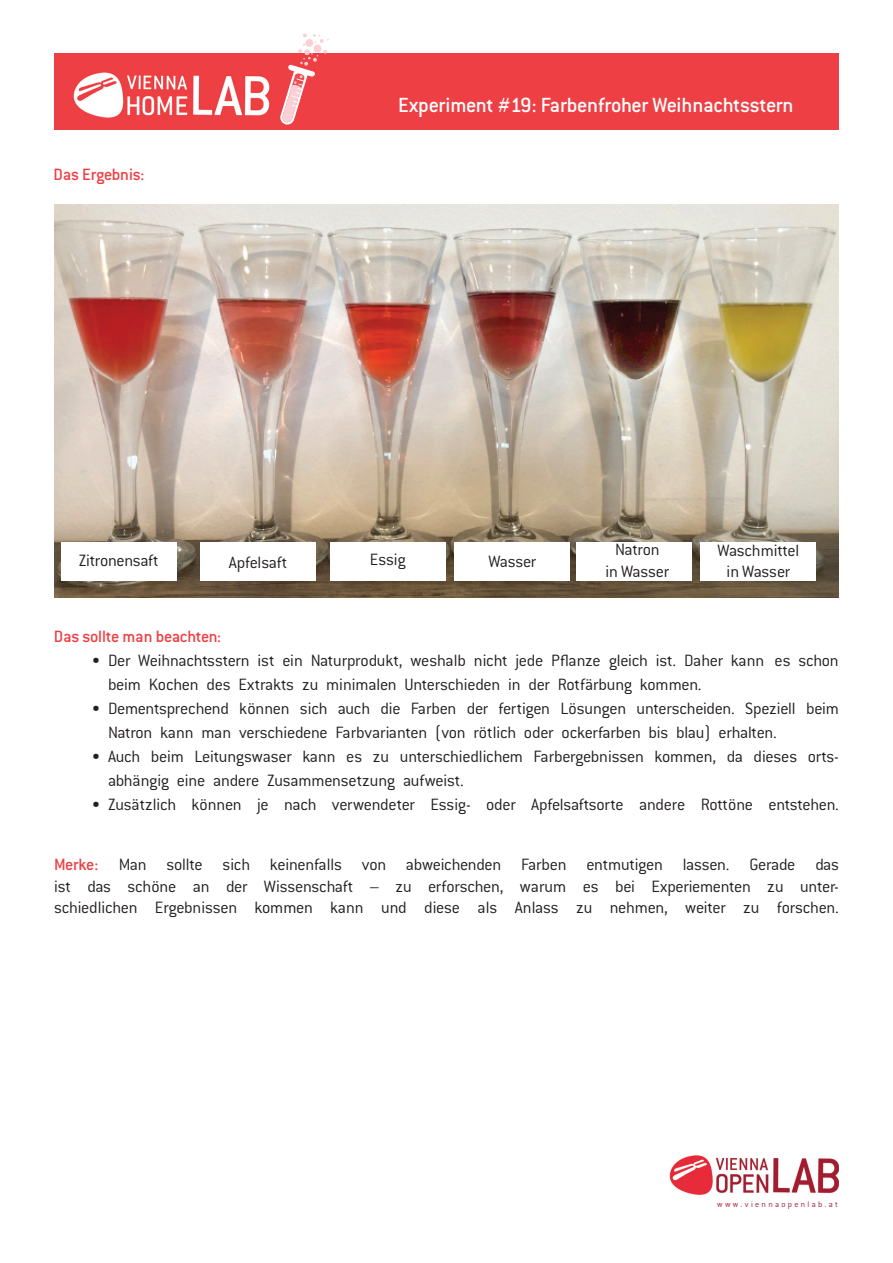
<style>
.page{position:relative;width:893px;height:1263px;background:#fff}
.page>*{position:absolute;margin:0;border:0;box-sizing:border-box;transform-origin:0 0}
.t1{font:500 22.5px "Conduit ITC";letter-spacing:-.015em;color:#fff}
.t2{font:300 18px/21.6px "Conduit ITC";letter-spacing:-.015em;color:#231f20}
.t3{font:500 18px "Conduit ITC";letter-spacing:-.015em;color:#ee3f44}
.t4{font:300 9px "Conduit ITC";letter-spacing:.25em;color:#a21c36}
.s1{font-size:12px;color:#fefafc}
.s2{font-weight:500;color:#ee3f44}
</style>
<div class="page">
<div style="left:54px;top:53px;width:785px;height:77px;background:#ee3f44"></div>
<img style="left:73px;top:72px;width:197px;height:46px">
<svg style="left:280px;top:33px;width:49px;height:92px"></svg>
<img style="left:54px;top:204px;width:785px;height:394px">
<div style="left:61px;top:542px;width:116px;height:38px;background:#fff"></div>
<div style="left:200px;top:542px;width:116px;height:38px;background:#fff"></div>
<div style="left:330px;top:542px;width:116px;height:38px;background:#fff"></div>
<div style="left:455px;top:542px;width:115px;height:38px;background:#fff"></div>
<div style="left:576px;top:542px;width:116px;height:38px;background:#fff"></div>
<div style="left:701px;top:542px;width:115px;height:38px;background:#fff"></div>
<img style="left:669px;top:1155px;width:170px;height:39px">
<p class="t3" style="left:54px;top:164px;width:92px">Das Ergebnis:</p>
<p class="t1" style="left:398px;top:92px;width:397px">Experiment #19: Farbenfroher Weihnachtsstern</p>
<p class="t2" style="left:79px;top:550px;width:81px">Zitronensaft</p>
<p class="t2" style="left:229px;top:551px;width:60px">Apfelsaft</p>
<p class="t2" style="left:370px;top:548px;width:37px">Essig</p>
<p class="t2" style="left:488px;top:551px;width:49px">Wasser</p>
<p class="t2" style="left:605px;top:539px;width:65px;text-align:center">Natron<br>in Wasser</p>
<p class="t2" style="left:718px;top:539px;width:83px;text-align:center">Waschmittel in Wasser</p>
<p class="t3" style="left:54px;top:626px;width:169px">Das sollte man beachten:</p>
<p class="t2" style="left:108px;top:648px;width:732px;line-height:24px;text-indent:-16px">• Der Weihnachtsstern ist ein Naturprodukt, weshalb nicht jede Pflanze gleich ist. Daher kann <span class="s1">.</span>es schon beim Kochen des Extrakts zu minimalen Unterschieden in der Rotfärbung kommen.</p>
<p class="t2" style="left:108px;top:696px;width:732px;line-height:24px;text-indent:-16px">• Dementsprechend können sich auch die Farben der fertigen Lösungen unterscheiden. Speziell beim<br>Natron kann man verschiedene Farbvarianten (von rötlich oder ockerfarben bis blau) erhalten.</p>
<p class="t2" style="left:108px;top:744px;width:732px;line-height:24px;text-indent:-16px">• Auch beim Leitungswaser kann es zu unterschiedlichem Farbergebnissen kommen, da dieses orts&shy;abhängig eine andere Zusammensetzung aufweist.</p>
<p class="t2" style="left:92px;top:793px;width:748px">• Zusätzlich können je nach verwendeter Essig- oder Apfelsaftsorte andere Rottöne entstehen.</p>
<p class="t2" style="left:54px;top:854px;width:786px;text-align:justify"><span class="s2">Merke:</span> Man sollte sich keinenfalls von abweichenden Farben entmutigen lassen. Gerade das ist das schöne an der Wissenschaft – zu erforschen, warum es bei Experiementen zu unter&shy;schiedlichen Ergebnissen kommen kann und diese als Anlass zu nehmen, weiter zu forschen.</p>
<p class="t4" style="left:717px;top:1200px;width:122px">www.viennaopenlab.at</p>
</div>
